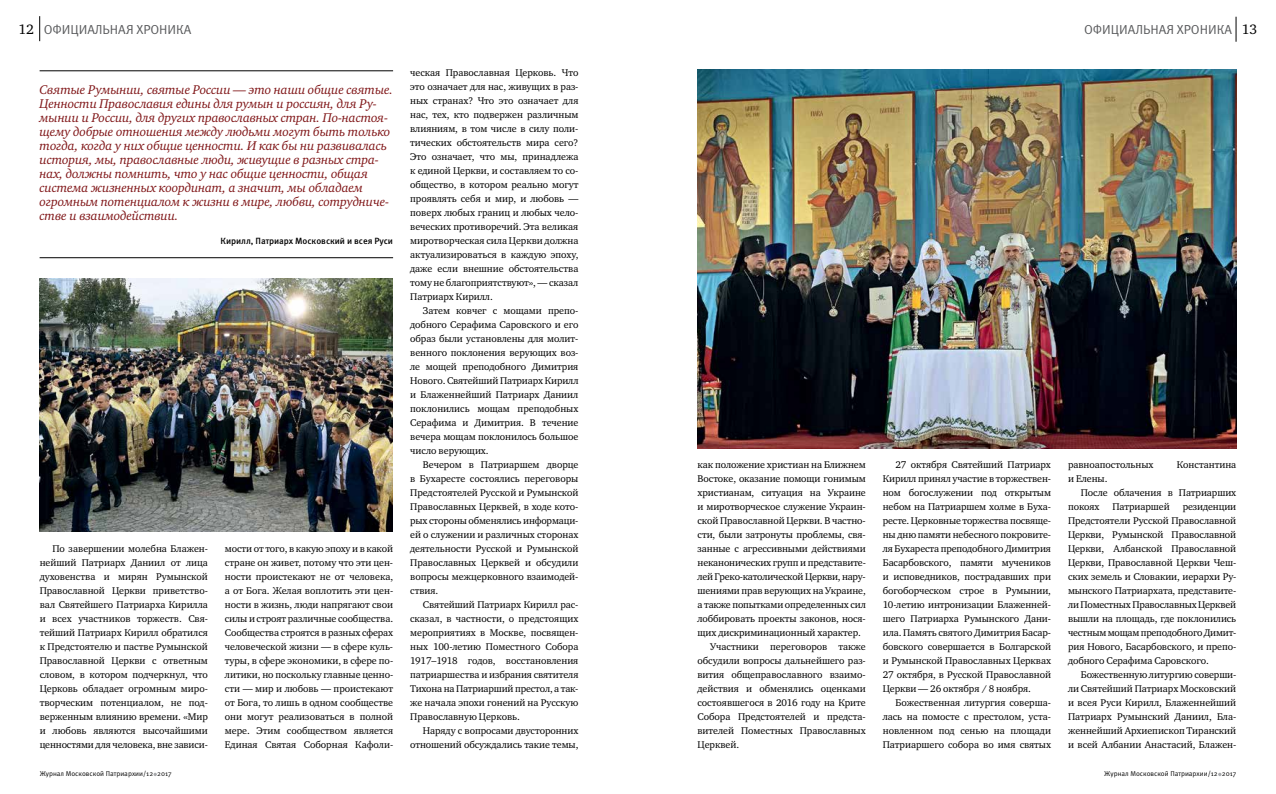
<style>
.page{position:relative;width:1276px;height:794px;background:#fff}
.page>*{position:absolute;margin:0;border:0;box-sizing:border-box;transform-origin:0 0}
.t1{font:italic 13px/14px "Charter ITC";letter-spacing:-.015em;color:#7f1416}
.t2{font:13px "Meta Pro";letter-spacing:-.005em;color:#58595b}
.t3{font:10px/14px "Charter ITC";letter-spacing:-.005em;color:#000;text-align:justify}
.t4{font:500 9px "Meta Pro";letter-spacing:-.005em;color:#000}
.t5{font:7px "Meta Pro";color:#000}
.s1{font-family:"Charter ITC";font-size:14px;color:#000}
</style>
<div class="page">
<svg style="left:153px;top:772px;width:4px;height:4px"></svg>
<svg style="left:39px;top:16px;width:1px;height:25px"></svg>
<svg style="left:1235px;top:17px;width:1px;height:25px"></svg>
<hr style="left:40px;top:70px;width:353px;height:1px;background:#000">
<hr style="left:40px;top:257px;width:353px;height:1px;background:#000">
<img style="left:40px;top:278px;width:353px;height:253px">
<img style="left:697px;top:69px;width:539px;height:379px">
<h1 class="t2" style="left:19px;top:21px;width:174px"><span class="s1">12</span> ОФИЦИАЛЬНАЯ ХРОНИКА</h1>
<h1 class="t2" style="left:1084px;top:21px;width:174px">ОФИЦИАЛЬНАЯ ХРОНИКА <span class="s1">13</span></h1>
<p class="t1" style="left:40px;top:82px;width:355px">Святые Румынии, святые России — это наши общие святые.<br>Ценности Православия едины для румын и россиян, для Ру&shy;мынии и России, для других православных стран. По-настоя&shy;щему добрые отношения между людьми могут быть только тогда, когда у них общие ценности. И как бы ни развивалась история, мы, православные люди, живущие в разных стра&shy;нах, должны помнить, что у нас общие ценности, общая система жизненных координат, а значит, мы обладаем огромным потенциалом к жизни в мире, любви, сотрудниче&shy;стве и взаимодействии.</p>
<p class="t4" style="left:221px;top:235px;width:174px">Кирилл, Патриарх Московский и всея Руси</p>
<p class="t3" style="left:40px;top:541px;width:170px;text-indent:13px">По завершении молебна Блажен&shy;нейший Патриарх Даниил от лица духовенства и мирян Румынской Православной Церкви приветство&shy;вал Святейшего Патриарха Кирилла и всех участников торжеств. Свя&shy;тейший Патриарх Кирилл обратился к Предстоятелю и пастве Румынской Православной Церкви с ответным словом, в котором подчеркнул, что Церковь обладает огромным миро&shy;творческим потенциалом, не под&shy;верженным влиянию времени. «Мир и любовь являются высочайшими ценностями для человека, вне зависи-</p>
<p class="t3" style="left:225px;top:541px;width:170px">мости от того, в какую эпоху и в какой стране он живет, потому что эти цен&shy;ности проистекают не от человека, а от Бога. Желая воплотить эти цен&shy;ности в жизнь, люди напрягают свои силы и строят различные сообщества.<br>Сообщества строятся в разных сферах человеческой жизни — в сфере куль&shy;туры, в сфере экономики, в сфере по&shy;литики, но поскольку главные ценно&shy;сти — мир и любовь — проистекают от Бога, то лишь в одном сообществе они могут реализоваться в полной мере. Этим сообществом является Единая Святая Соборная Кафоли-</p>
<p class="t3" style="left:410px;top:65px;width:170px">ческая Православная Церковь. Что это означает для нас, живущих в раз&shy;ных странах? Что это означает для нас, тех, кто подвержен различным влияниям, в том числе в силу поли&shy;тических обстоятельств мира сего?<br>Это означает, что мы, принадлежа к единой Церкви, и составляем то со&shy;общество, в котором реально могут проявлять себя и мир, и любовь — поверх любых границ и любых чело&shy;веческих противоречий. Эта великая миротворческая сила Церкви должна актуализироваться в каждую эпоху, даже если внешние обстоятельства тому не благоприятствуют», — сказал Патриарх Кирилл.</p>
<p class="t3" style="left:410px;top:303px;width:170px;text-indent:13px">Затем ковчег с мощами препо&shy;добного Серафима Саровского и его образ были установлены для молит&shy;венного поклонения верующих воз&shy;ле мощей преподобного Димитрия Нового. Святейший Патриарх Кирилл и Блаженнейший Патриарх Даниил поклонились мощам преподобных Серафима и Димитрия. В течение вечера мощам поклонилось большое число верующих.</p>
<p class="t3" style="left:410px;top:457px;width:170px;text-indent:13px">Вечером в Патриаршем дворце в Бухаресте состоялись переговоры Предстоятелей Русской и Румынской Православных Церквей, в ходе кото&shy;рых стороны обменялись информаци&shy;ей о служении и различных сторонах деятельности Русской и Румынской Православных Церквей и обсудили вопросы межцерковного взаимодей&shy;ствия.</p>
<p class="t3" style="left:410px;top:597px;width:170px;text-indent:13px">Святейший Патриарх Кирилл рас&shy;сказал, в частности, о предстоящих мероприятиях в Москве, посвящен&shy;ных 100-летию Поместного Собора 1917–1918 годов, восстановления патриаршества и избрания святителя Тихона на Патриарший престол, а так&shy;же начала эпохи гонений на Русскую Православную Церковь.</p>
<p class="t3" style="left:410px;top:723px;width:170px;text-align:right">Наряду с вопросами двусторонних отношений обсуждались такие темы,</p>
<p class="t3" style="left:697px;top:457px;width:170px">как положение христиан на Ближнем</p>
<p class="t3" style="left:697px;top:471px;width:170px">Востоке, оказание помощи гонимым</p>
<p class="t3" style="left:697px;top:485px;width:170px">христианам, ситуация на Украине</p>
<p class="t3" style="left:697px;top:499px;width:170px">и миротворческое служение Украин-</p>
<p class="t3" style="left:697px;top:513px;width:170px">ской Православной Церкви. В частно-</p>
<p class="t3" style="left:697px;top:527px;width:170px">сти, были затронуты проблемы, свя-</p>
<p class="t3" style="left:697px;top:541px;width:170px">занные с агрессивными действиями</p>
<p class="t3" style="left:697px;top:555px;width:170px">неканонических групп и представите-</p>
<p class="t3" style="left:697px;top:569px;width:170px">лей Греко-католической Церкви, нару-</p>
<p class="t3" style="left:697px;top:583px;width:170px">шениями прав верующих на Украине,</p>
<p class="t3" style="left:697px;top:597px;width:170px">а также попытками определенных сил</p>
<p class="t3" style="left:697px;top:611px;width:170px">лоббировать проекты законов, нося-</p>
<p class="t3" style="left:697px;top:625px;width:165px">щих дискриминационный характер.</p>
<p class="t3" style="left:710px;top:639px;width:157px">Участники переговоров также</p>
<p class="t3" style="left:697px;top:653px;width:170px">обсудили вопросы дальнейшего раз-</p>
<p class="t3" style="left:697px;top:667px;width:170px">вития общеправославного взаимо-</p>
<p class="t3" style="left:697px;top:681px;width:170px">действия и обменялись оценками</p>
<p class="t3" style="left:697px;top:695px;width:170px">состоявшегося в 2016 году на Крите</p>
<p class="t3" style="left:697px;top:709px;width:170px">Собора Предстоятелей и предста-</p>
<p class="t3" style="left:697px;top:723px;width:170px">вителей Поместных Православных</p>
<p class="t3" style="left:697px;top:737px;width:43px">Церквей.</p>
<p class="t3" style="left:883px;top:457px;width:170px;text-indent:13px">27 октября Святейший Патриарх Кирилл принял участие в торжествен&shy;ном богослужении под открытым небом на Патриаршем холме в Буха&shy;ресте. Церковные торжества посвяще&shy;ны дню памяти небесного покровите&shy;ля Бухареста преподобного Димитрия Басарбовского, памяти мучеников и исповедников, пострадавших при богоборческом строе в Румынии, 10-летию интронизации Блаженней&shy;шего Патриарха Румынского Дани&shy;ила. Память святого Димитрия Басар&shy;бовского совершается в Болгарской и Румынской Православных Церквах 27 октября, в Русской Православной Церкви — 26 октября / 8 ноября.</p>
<p class="t3" style="left:883px;top:695px;width:170px;text-indent:13px">Божественная литургия соверша&shy;лась на помосте с престолом, уста&shy;новленном под сенью на площади Патриаршего собора во имя святых</p>
<p class="t3" style="left:1068px;top:457px;width:87px">равноапостольных</p>
<p class="t3" style="left:1177px;top:457px;width:61px">Константина</p>
<p class="t3" style="left:1068px;top:471px;width:41px">и Елены.</p>
<p class="t3" style="left:1080px;top:485px;width:157px">После облачения в Патриарших</p>
<p class="t3" style="left:1068px;top:499px;width:33px">покоях</p>
<p class="t3" style="left:1112px;top:499px;width:59px">Патриаршей</p>
<p class="t3" style="left:1068px;top:499px;width:170px;text-indent:115px">резиденции Предстоятели Русской Православной Церкви, Румынской Православной Церкви, Албанской Православной Церкви, Православной Церкви Чеш&shy;ских земель и Словакии, иерархи Ру&shy;мынского Патриархата, представите&shy;ли Поместных Православных Церквей вышли на площадь, где поклонились честным мощам преподобного Димит&shy;рия Нового, Басарбовского, и препо&shy;добного Серафима Саровского.</p>
<p class="t3" style="left:1068px;top:667px;width:170px;text-indent:13px">Божественную литургию соверши&shy;ли Святейший Патриарх Московский и всея Руси Кирилл, Блаженнейший Патриарх Румынский Даниил, Бла&shy;женнейший Архиепископ Тиранский и всей Албании Анастасий, Блажен-</p>
<p class="t5" style="left:40px;top:769px;width:133px">Журнал Московской Патриархии/12 2017</p>
<p class="t5" style="left:1104px;top:769px;width:133px">Журнал Московской Патриархии/12 2017</p>
</div>
